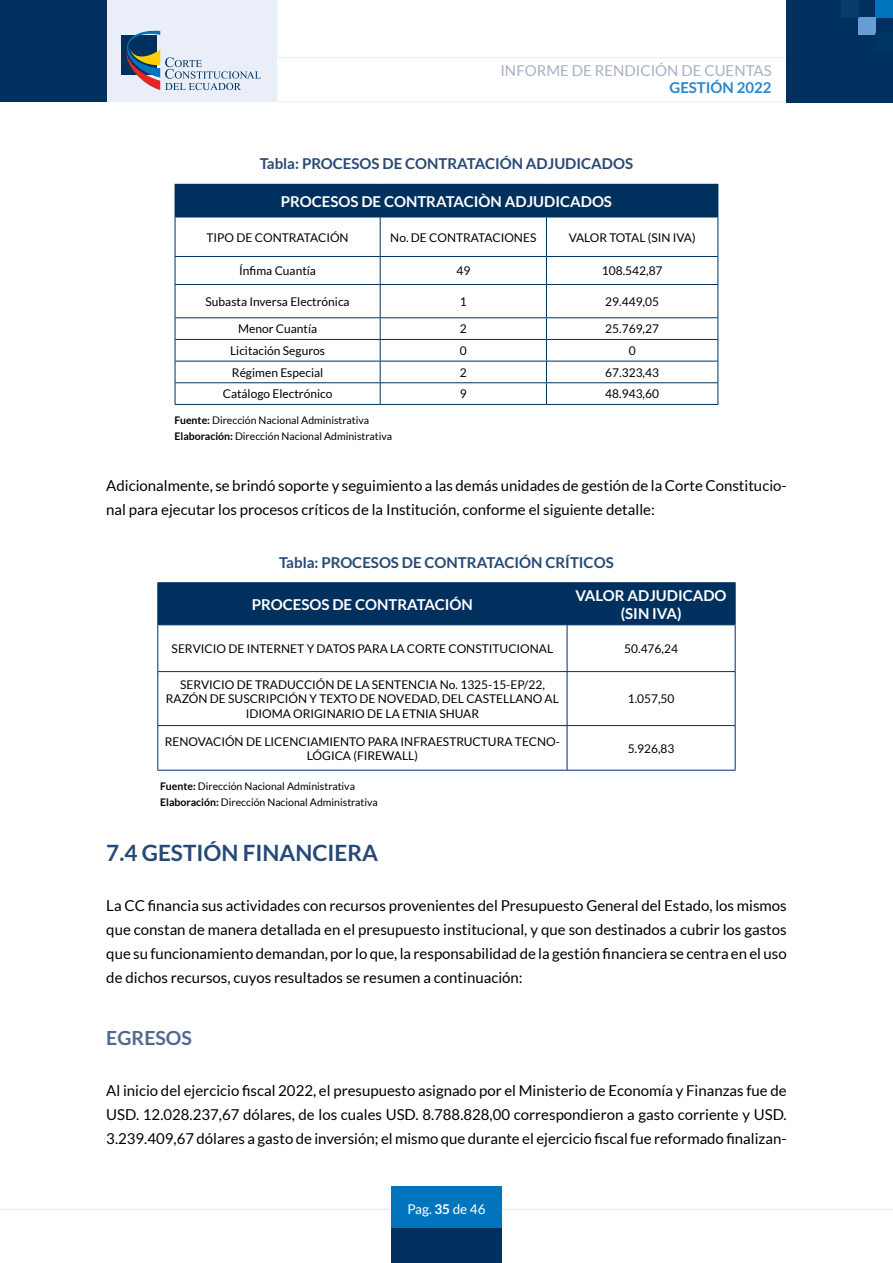
<style>
.page{position:relative;width:893px;height:1263px;background:#fff}
.page>*{position:absolute;margin:0;border:0;box-sizing:border-box;transform-origin:0 0}
.t1{font:700 22.5px "Lato";color:#274975}
.t2{font:700 19.5px "Lato";color:#52688f}
.t3{font:15px/24px "Lato";color:#000;text-align:justify}
.t4{font:700 15px/18px "Lato";color:#fff;text-align:center}
.t5{font:700 15px "Lato";color:#274975}
.t6{font:15px "Lato";color:#a7b0c7}
.t7{font:700 15px "Lato";color:#2a86c8}
.t8{font:13.5px "Lato";color:#fff}
.t9{font:12px/14.4px "Lato";color:#000;text-align:center}
.t10{font:12px "Lato";letter-spacing:-.02em;color:#000}
.t11{font:10.5px/16.5px "Lato";color:#000}
.s1{font-weight:700}
</style>
<div class="page">
<hr style="left:0;top:57px;width:893px;height:1px;background:#e9eef8">
<hr style="left:0;top:101px;width:893px;height:1px;background:#e9eef8">
<hr style="left:0;top:1208px;width:893px;height:2px;background:#e1e8f6">
<div style="left:106px;top:0;width:170px;height:102px;background:#e9eef8"></div>
<div style="left:0;top:0;width:106px;height:102px;background:#00305e"></div>
<div style="left:787px;top:0;width:106px;height:102px;background:#00305e"></div>
<svg style="left:121px;top:30px;width:140px;height:60px"></svg>
<div style="left:391px;top:1186px;width:111px;height:77px;background:#0075be"></div>
<div style="left:391px;top:1229px;width:111px;height:34px;background:#00305e"></div>
<div style="left:876px;top:0;width:17px;height:17px;background:#0075be"></div>
<div style="left:859px;top:17px;width:17px;height:17px;background:#689dd3"></div>
<div style="left:876px;top:34px;width:17px;height:17px;background:#003664"></div>
<div style="left:842px;top:0;width:17px;height:17px;background:#083c69"></div>
<div style="left:175px;top:184px;width:543px;height:33px;background:#00305e"></div>
<hr style="left:718px;top:185px;width:1px;height:32px;background:#00305e">
<hr style="left:175px;top:217px;width:205px;height:1px;background:#00305e">
<hr style="left:175px;top:217px;width:1px;height:39px;background:#00305e">
<hr style="left:380px;top:217px;width:166px;height:1px;background:#00305e">
<hr style="left:380px;top:217px;width:1px;height:39px;background:#00305e">
<hr style="left:546px;top:217px;width:172px;height:1px;background:#00305e">
<hr style="left:546px;top:217px;width:1px;height:39px;background:#00305e">
<hr style="left:718px;top:217px;width:1px;height:39px;background:#00305e">
<hr style="left:175px;top:256px;width:205px;height:1px;background:#00305e">
<svg style="left:175px;top:257px;width:1px;height:27px"></svg>
<hr style="left:380px;top:256px;width:166px;height:1px;background:#00305e">
<svg style="left:380px;top:257px;width:1px;height:27px"></svg>
<hr style="left:546px;top:256px;width:172px;height:1px;background:#00305e">
<svg style="left:546px;top:257px;width:1px;height:27px"></svg>
<svg style="left:718px;top:257px;width:1px;height:27px"></svg>
<hr style="left:175px;top:284px;width:205px;height:1px;background:#00305e">
<hr style="left:175px;top:285px;width:1px;height:32px;background:#00305e">
<hr style="left:380px;top:284px;width:166px;height:1px;background:#00305e">
<hr style="left:380px;top:285px;width:1px;height:32px;background:#00305e">
<hr style="left:546px;top:284px;width:172px;height:1px;background:#00305e">
<hr style="left:546px;top:285px;width:1px;height:32px;background:#00305e">
<hr style="left:718px;top:285px;width:1px;height:32px;background:#00305e">
<hr style="left:175px;top:317px;width:205px;height:1px;background:#00305e">
<hr style="left:380px;top:317px;width:166px;height:1px;background:#00305e">
<hr style="left:546px;top:317px;width:172px;height:1px;background:#00305e">
<hr style="left:175px;top:339px;width:205px;height:1px;background:#00305e">
<hr style="left:380px;top:339px;width:166px;height:1px;background:#00305e">
<hr style="left:546px;top:339px;width:172px;height:1px;background:#00305e">
<hr style="left:175px;top:361px;width:205px;height:1px;background:#00305e">
<hr style="left:380px;top:361px;width:166px;height:1px;background:#00305e">
<hr style="left:546px;top:361px;width:172px;height:1px;background:#00305e">
<hr style="left:175px;top:382px;width:205px;height:1px;background:#00305e">
<svg style="left:175px;top:318px;width:1px;height:86px"></svg>
<hr style="left:380px;top:382px;width:166px;height:1px;background:#00305e">
<svg style="left:380px;top:318px;width:1px;height:86px"></svg>
<hr style="left:546px;top:382px;width:172px;height:1px;background:#00305e">
<svg style="left:546px;top:318px;width:1px;height:86px"></svg>
<svg style="left:718px;top:318px;width:1px;height:86px"></svg>
<hr style="left:175px;top:404px;width:205px;height:1px;background:#00305e">
<hr style="left:380px;top:404px;width:166px;height:1px;background:#00305e">
<hr style="left:546px;top:404px;width:172px;height:1px;background:#00305e">
<div style="left:158px;top:583px;width:577px;height:41px;background:#00305e"></div>
<hr style="left:157px;top:582px;width:410px;height:1px;background:#00305e">
<hr style="left:157px;top:583px;width:1px;height:41px;background:#00305e">
<hr style="left:567px;top:582px;width:168px;height:1px;background:#00305e">
<hr style="left:567px;top:583px;width:1px;height:41px;background:#00305e">
<hr style="left:735px;top:583px;width:1px;height:41px;background:#00305e">
<hr style="left:157px;top:624px;width:410px;height:1px;background:#00305e">
<hr style="left:157px;top:625px;width:1px;height:46px;background:#00305e">
<hr style="left:567px;top:624px;width:168px;height:1px;background:#00305e">
<hr style="left:567px;top:625px;width:1px;height:46px;background:#00305e">
<hr style="left:735px;top:625px;width:1px;height:46px;background:#00305e">
<hr style="left:157px;top:671px;width:410px;height:1px;background:#00305e">
<hr style="left:157px;top:672px;width:1px;height:53px;background:#00305e">
<hr style="left:567px;top:671px;width:168px;height:1px;background:#00305e">
<hr style="left:567px;top:672px;width:1px;height:53px;background:#00305e">
<hr style="left:735px;top:672px;width:1px;height:53px;background:#00305e">
<hr style="left:157px;top:725px;width:410px;height:1px;background:#00305e">
<hr style="left:157px;top:726px;width:1px;height:44px;background:#00305e">
<hr style="left:567px;top:725px;width:168px;height:1px;background:#00305e">
<hr style="left:567px;top:726px;width:1px;height:44px;background:#00305e">
<hr style="left:735px;top:726px;width:1px;height:44px;background:#00305e">
<hr style="left:157px;top:770px;width:410px;height:1px;background:#00305e">
<hr style="left:567px;top:770px;width:168px;height:1px;background:#00305e">
<p class="t6" style="left:500px;top:62px;width:273px">INFORME DE RENDICIÓN DE CUENTAS</p>
<p class="t7" style="left:669px;top:79px;width:104px">GESTIÓN 2022</p>
<p class="t5" style="left:260px;top:155px;width:375px">Tabla: PROCESOS DE CONTRATACIÓN ADJUDICADOS</p>
<p class="t4" style="left:281px;top:192px;width:333px">PROCESOS DE CONTRATACIÒN ADJUDICADOS</p>
<p class="t9" style="left:207px;top:230px;width:144px">TIPO DE CONTRATACIÓN</p>
<p class="t9" style="left:390px;top:230px;width:148px">No. DE CONTRATACIONES</p>
<p class="t10" style="left:569px;top:231px;width:129px">VALOR TOTAL (SIN IVA)</p>
<p class="t9" style="left:239px;top:264px;width:78px">Ínfima Cuantía</p>
<p class="t9" style="left:456px;top:264px;width:15px">49</p>
<p class="t9" style="left:602px;top:264px;width:62px">108.542,87</p>
<p class="t9" style="left:206px;top:294px;width:146px">Subasta Inversa Electrónica</p>
<p class="t9" style="left:460px;top:294px;width:8px">1</p>
<p class="t9" style="left:605px;top:294px;width:55px">29.449,05</p>
<p class="t9" style="left:238px;top:322px;width:81px">Menor Cuantía</p>
<p class="t9" style="left:460px;top:322px;width:8px">2</p>
<p class="t9" style="left:605px;top:322px;width:55px">25.769,27</p>
<p class="t9" style="left:230px;top:343px;width:96px">Licitación Seguros</p>
<p class="t9" style="left:460px;top:343px;width:8px">0</p>
<p class="t9" style="left:629px;top:343px;width:8px">0</p>
<p class="t9" style="left:232px;top:365px;width:93px">Régimen Especial</p>
<p class="t9" style="left:460px;top:365px;width:8px">2</p>
<p class="t9" style="left:605px;top:365px;width:55px">67.323,43</p>
<p class="t9" style="left:223px;top:387px;width:111px">Catálogo Electrónico</p>
<p class="t9" style="left:460px;top:387px;width:8px">9</p>
<p class="t9" style="left:605px;top:387px;width:55px">48.943,60</p>
<p class="t11" style="left:174px;top:412px;width:219px"><span class="s1">Fuente:</span> Dirección Nacional Administrativa<br><span class="s1">Elaboración:</span> Dirección Nacional Administrativa</p>
<p class="t3" style="left:106px;top:473px;width:682px">Adicionalmente, se brindó soporte y seguimiento a las demás unidades de gestión de la Corte Constitucio&shy;nal para ejecutar los procesos críticos de la Institución, conforme el siguiente detalle:</p>
<p class="t5" style="left:279px;top:554px;width:336px">Tabla: PROCESOS DE CONTRATACIÓN CRÍTICOS</p>
<p class="t4" style="left:252px;top:595px;width:223px">PROCESOS DE CONTRATACIÓN</p>
<p class="t4" style="left:576px;top:586px;width:153px">VALOR ADJUDICADO (SIN IVA)</p>
<p class="t9" style="left:172px;top:641px;width:383px">SERVICIO DE INTERNET Y DATOS PARA LA CORTE CONSTITUCIONAL</p>
<p class="t9" style="left:624px;top:641px;width:55px">50.476,24</p>
<p class="t9" style="left:166px;top:677px;width:395px">SERVICIO DE TRADUCCIÓN DE LA SENTENCIA No. 1325-15-EP/22,<br>RAZÓN DE SUSCRIPCIÓN Y TEXTO DE NOVEDAD, DEL CASTELLANO AL<br>IDIOMA ORIGINARIO DE LA ETNIA SHUAR</p>
<p class="t9" style="left:628px;top:692px;width:48px">1.057,50</p>
<p class="t9" style="left:165px;top:734px;width:397px">RENOVACIÓN DE LICENCIAMIENTO PARA INFRAESTRUCTURA TECNO-<br>LÓGICA (FIREWALL)</p>
<p class="t9" style="left:628px;top:741px;width:48px">5.926,83</p>
<p class="t11" style="left:160px;top:777px;width:219px"><span class="s1">Fuente:</span> Dirección Nacional Administrativa<br><span class="s1">Elaboración:</span> Dirección Nacional Administrativa</p>
<h1 class="t1" style="left:106px;top:840px;width:273px">7.4 GESTIÓN FINANCIERA</h1>
<p class="t3" style="left:106px;top:894px;width:682px">La CC financia sus actividades con recursos provenientes del Presupuesto General del Estado, los mismos que constan de manera detallada en el presupuesto institucional, y que son destinados a cubrir los gastos que su funcionamiento demandan, por lo que, la responsabilidad de la gestión financiera se centra en el uso de dichos recursos, cuyos resultados se resumen a continuación:</p>
<h2 class="t2" style="left:106px;top:1027px;width:87px">EGRESOS</h2>
<p class="t3" style="left:106px;top:1078px;width:682px">Al inicio del ejercicio fiscal 2022, el presupuesto asignado por el Ministerio de Economía y Finanzas fue de USD. 12.028.237,67 dólares, de los cuales USD. 8.788.828,00 correspondieron a gasto corriente y USD.<br>3.239.409,67 dólares a gasto de inversión; el mismo que durante el ejercicio fiscal fue reformado finalizan-</p>
<p class="t8" style="left:407px;top:1202px;width:80px">Pag. <span class="s1">35</span> de 46</p>
</div>
